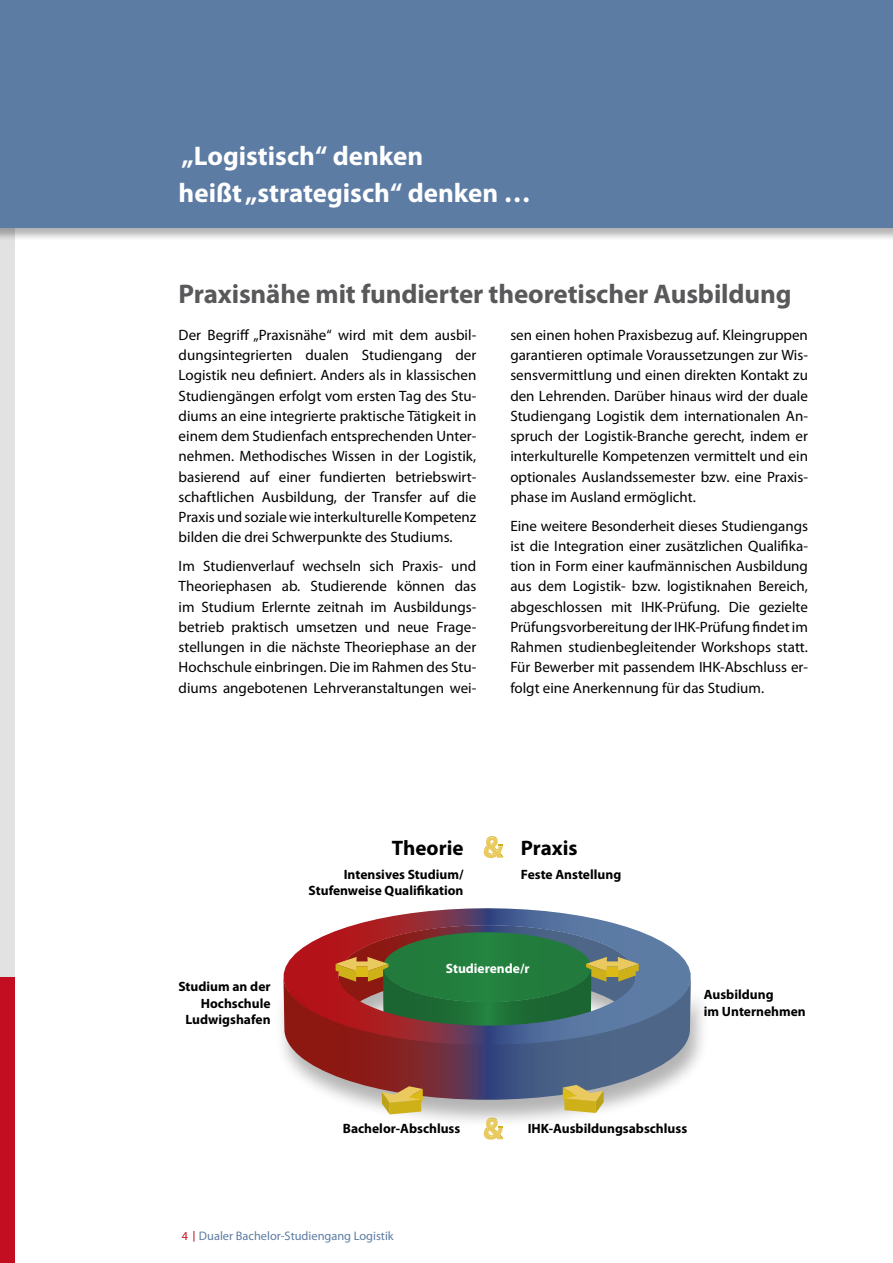
<style>
.page{position:relative;width:893px;height:1263px;background:#fff}
.page>*{position:absolute;margin:0;border:0;box-sizing:border-box;transform-origin:0 0}
.t1{font:700 27px "Myriad Pro";letter-spacing:-.005em;color:#59595b}
.t2{font:700 27px/37.5px "Myriad Pro";color:#fff}
.t3{font:700 21px "Myriad Pro";color:#000}
.t4{font:15px/20.2px "Myriad Pro";color:#000;text-align:justify}
.t5{font:700 13.5px/16.2px "Myriad Pro";color:#000;text-align:right}
.t6{font:700 13.5px "Myriad Pro";color:#fff}
.t7{font:12.3px "Myriad Pro";color:#5d7ca4}
.s1{font-size:12.15px;color:#c30d20}
</style>
<div class="page">
<div style="left:0;top:213px;width:15px;height:779px;background:#e2e2e2"></div>
<div style="left:0;top:977px;width:15px;height:286px;background:#c30d20"></div>
<div style="left:0;top:0;width:893px;height:241px;background:#000;opacity:.3"></div>
<div style="left:0;top:0;width:893px;height:228px;background:#5d7ca4"></div>
<svg style="left:284px;top:908px;width:407px;height:68px"></svg>
<div style="left:275px;top:982px;width:435px;height:146px;background:#000;opacity:.3"></div>
<svg style="left:283px;top:976px;width:408px;height:124px"></svg>
<svg style="left:484px;top:836px;width:19px;height:22px"></svg>
<svg style="left:484px;top:1117px;width:19px;height:23px"></svg>
<svg style="left:336px;top:925px;width:303px;height:131px"></svg>
<svg style="left:563px;top:1085px;width:41px;height:28px"></svg>
<svg style="left:382px;top:1086px;width:41px;height:28px"></svg>
<h1 class="t2" style="left:179px;top:136px;width:354px">„Logistisch“ denken<br>heißt „strategisch“ denken …</h1>
<h1 class="t1" style="left:179px;top:276px;width:614px">Praxisnähe mit fundierter theoretischer Ausbildung</h1>
<p class="t4" style="left:179px;top:324px;width:299px">Der Begriff „Praxisnähe“ wird mit dem ausbil&shy;dungsintegrierten dualen Studiengang der Logistik neu definiert. Anders als in klassischen Studiengängen erfolgt vom ersten Tag des Stu&shy;diums an eine integrierte praktische Tätigkeit in einem dem Studienfach entsprechenden Unter&shy;nehmen. Methodisches Wissen in der Logistik, basierend auf einer fundierten betriebswirt&shy;schaftlichen Ausbildung, der Transfer auf die Praxis und soziale wie interkulturelle Kompetenz bilden die drei Schwerpunkte des Studiums.</p>
<p class="t4" style="left:179px;top:556px;width:299px">Im Studienverlauf wechseln sich Praxis- und Theoriephasen ab. Studierende können das im Studium Erlernte zeitnah im Ausbildungs&shy;betrieb praktisch umsetzen und neue Frage&shy;stellungen in die nächste Theoriephase an der Hochschule einbringen. Die im Rahmen des Stu&shy;diums angebotenen Lehrveranstaltungen wei-</p>
<p class="t4" style="left:510px;top:324px;width:299px">sen einen hohen Praxisbezug auf. Kleingruppen garantieren optimale Voraussetzungen zur Wis&shy;sensvermittlung und einen direkten Kontakt zu den Lehrenden. Darüber hinaus wird der duale Studiengang Logistik dem internationalen An&shy;spruch der Logistik-Branche gerecht, indem er interkulturelle Kompetenzen vermittelt und ein optionales Auslandssemester bzw. eine Praxis&shy;phase im Ausland ermöglicht.</p>
<p class="t4" style="left:510px;top:515px;width:299px">Eine weitere Besonderheit dieses Studiengangs ist die Integration einer zusätzlichen Qualifika&shy;tion in Form einer kaufmännischen Ausbildung aus dem Logistik- bzw. logistiknahen Bereich, abgeschlossen mit IHK-Prüfung. Die gezielte Prüfungsvorbereitung der IHK-Prüfung findet im Rahmen studienbegleitender Workshops statt.<br>Für Bewerber mit passendem IHK-Abschluss er&shy;folgt eine Anerkennung für das Studium.</p>
<h2 class="t3" style="left:392px;top:835px;width:73px">Theorie</h2>
<p class="t5" style="left:309px;top:866px;width:156px">Intensives Studium/<br>Stufenweise Qualifikation</p>
<h2 class="t3" style="left:521px;top:835px;width:58px">Praxis</h2>
<p class="t5" style="left:521px;top:866px;width:102px">Feste Anstellung</p>
<p class="t5" style="left:178px;top:978px;width:94px">Studium an der<br>Hochschule<br>Ludwigshafen</p>
<p class="t6" style="left:446px;top:959px;width:85px">Studierende/r</p>
<p class="t5" style="left:704px;top:986px;width:103px;text-align:left">Ausbildung<br>im Unternehmen</p>
<p class="t5" style="left:343px;top:1120px;width:119px">Bachelor-Abschluss</p>
<p class="t7" style="left:182px;top:1228px;width:213px"><span class="s1">4</span> Dualer Bachelor-Studiengang Logistik</p>
<p class="t5" style="left:528px;top:1120px;width:161px">IHK-Ausbildungsabschluss</p>
</div>
